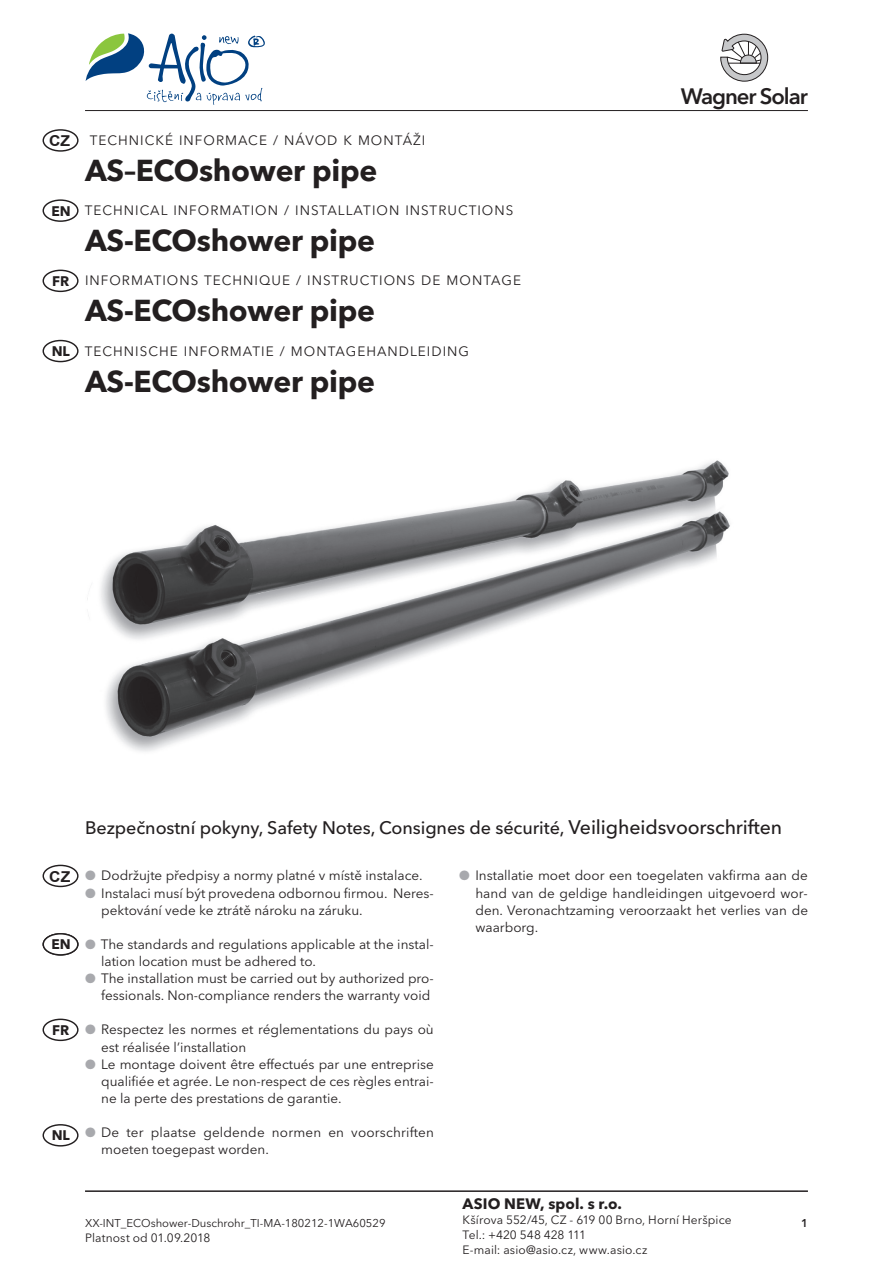
<style>
.page{position:relative;width:893px;height:1263px;background:#fff}
.page>*{position:absolute;margin:0;border:0;box-sizing:border-box;transform-origin:0 0}
.t1{font:700 30px "Avenir Next LT Pro";letter-spacing:-.01em;color:#231f20}
.t2{font:600 22.2px "Avenir Next LT Pro";letter-spacing:-.05em;color:#231f20}
.t3{font:500 18px "Avenir Next LT Pro";letter-spacing:-.005em;color:#231f20}
.t4{font:700 15px "Avenir Next LT Pro";letter-spacing:.01em;color:#231f20}
.t5{font:700 15px "Arial";color:#231f20;scale:1.05 1}
.t6{font:700 13.8px "Avenir Next LT Pro";color:#231f20}
.t7{font:13.5px/17.1px "Avenir Next LT Pro";color:#231f20}
.t8{font:13.5px "Avenir Next LT Pro";letter-spacing:.075em;color:#231f20}
.t9{font:12px/15px "Avenir Next LT Pro";letter-spacing:.01em;color:#231f20}
.t10{font:11.25px "Avenir Next LT Pro";color:#231f20}
.t11{font:600 11.25px "Avenir Next LT Pro";color:#231f20}
.s1{font-size:19.5px}
.s2{color:#a8a9ad}
</style>
<div class="page">
<hr style="left:85px;top:1190px;width:723px;height:2px;background:#231f20">
<svg style="left:720px;top:34px;width:48px;height:48px"></svg>
<hr style="left:85px;top:110px;width:723px;height:1px;background:#231f20">
<svg style="left:43px;top:130px;width:35px;height:21px"></svg>
<div style="left:43px;top:129px;width:36px;height:23px;border:1px solid #231f20;border-radius:50%"></div>
<div style="left:43px;top:199px;width:36px;height:23px;border:1px solid #231f20;border-radius:50%"></div>
<div style="left:43px;top:270px;width:36px;height:22px;border:1px solid #231f20;border-radius:50%"></div>
<div style="left:43px;top:340px;width:36px;height:22px;border:1px solid #231f20;border-radius:50%"></div>
<img style="left:87px;top:460px;width:643px;height:292px">
<svg style="left:43px;top:865px;width:35px;height:21px"></svg>
<div style="left:43px;top:865px;width:36px;height:22px;border:1px solid #231f20;border-radius:50%"></div>
<div style="left:43px;top:933px;width:36px;height:22px;border:1px solid #231f20;border-radius:50%"></div>
<svg style="left:43px;top:1019px;width:35px;height:21px"></svg>
<div style="left:43px;top:1018px;width:36px;height:23px;border:1px solid #231f20;border-radius:50%"></div>
<div style="left:43px;top:1124px;width:36px;height:22px;border:1px solid #231f20;border-radius:50%"></div>
<div style="left:52px;top:135px;width:18px;height:12px;background:#fff"></div>
<div style="left:51px;top:869px;width:19px;height:13px;background:#fff"></div>
<svg style="left:86px;top:33px;width:179px;height:72px"></svg>
<p class="t5" style="left:49px;top:130px;width:22px">CZ</p>
<p class="t6" style="left:51px;top:132px;width:21px">DE</p>
<p class="t6" style="left:51px;top:203px;width:21px">EN</p>
<p class="t6" style="left:52px;top:273px;width:19px">FR</p>
<p class="t6" style="left:52px;top:343px;width:20px">NL</p>
<p class="t8" style="left:90px;top:132px;width:337px">TECHNICKÉ INFORMACE / NÁVOD K MONTÁŽI</p>
<h1 class="t1" style="left:85px;top:152px;width:294px">AS–ECOshower pipe</h1>
<p class="t8" style="left:85px;top:202px;width:430px">TECHNICAL INFORMATION / INSTALLATION INSTRUCTIONS</p>
<h1 class="t1" style="left:85px;top:222px;width:292px">AS-ECOshower pipe</h1>
<p class="t8" style="left:85px;top:273px;width:437px">INFORMATIONS TECHNIQUE / INSTRUCTIONS DE MONTAGE</p>
<h1 class="t1" style="left:85px;top:292px;width:292px">AS-ECOshower pipe</h1>
<p class="t8" style="left:85px;top:343px;width:386px">TECHNISCHE INFORMATIE / MONTAGEHANDLEIDING</p>
<h1 class="t1" style="left:85px;top:363px;width:292px">AS-ECOshower pipe</h1>
<h2 class="t2" style="left:681px;top:87px;width:129px">Wagner Solar</h2>
<p class="t6" style="left:51px;top:868px;width:21px">DE</p>
<p class="t5" style="left:49px;top:867px;width:22px">CZ</p>
<p class="t6" style="left:51px;top:936px;width:21px">EN</p>
<p class="t6" style="left:51px;top:936px;width:21px">DE</p>
<p class="t6" style="left:52px;top:1022px;width:19px">FR</p>
<p class="t6" style="left:52px;top:1127px;width:20px">NL</p>
<h3 class="t3" style="left:85px;top:816px;width:699px">Bezpečnostní pokyny, Safety Notes, Consignes de sécurité, <span class="s1">Veiligheidsvoorschriften</span></h3>
<p class="t7" style="left:475px;top:867px;width:334px;text-align:justify;text-indent:-16px"><span class="s2">●</span> Installatie moet door een toegelaten vakfirma aan de hand van de geldige handleidingen uitgevoerd wor&shy;den. Veronachtzaming veroorzaakt het verlies van de waarborg.</p>
<p class="t7" style="left:85px;top:867px;width:339px"><span class="s2">●</span> Dodržujte předpisy a normy platné v místě instalace.</p>
<p class="t7" style="left:101px;top:884px;width:334px;text-indent:-16px"><span class="s2">●</span> Instalaci musí být provedena odbornou firmou. Neres&shy;pektování vede ke ztrátě nároku na záruku.</p>
<p class="t7" style="left:101px;top:935px;width:334px;text-indent:-16px"><span class="s2">●</span> The standards and regulations applicable at the instal&shy;lation location must be adhered to.</p>
<p class="t7" style="left:85px;top:970px;width:350px;text-align:right"><span class="s2">●</span> The installation must be carried out by authorized pro&shy;fessionals. Non-compliance renders the warranty void</p>
<p class="t7" style="left:101px;top:1021px;width:334px;text-indent:-16px"><span class="s2">●</span> Respectez les normes et réglementations du pays où est réalisée l’installation</p>
<p class="t7" style="left:101px;top:1055px;width:334px;text-align:justify;text-indent:-16px"><span class="s2">●</span> Le montage doivent être effectués par une entreprise qualifiée et agrée. Le non-respect de ces règles entrai&shy;ne la perte des prestations de garantie.</p>
<p class="t7" style="left:101px;top:1124px;width:334px;text-indent:-16px"><span class="s2">●</span> De ter plaatse geldende normen en voorschriften moeten toegepast worden.</p>
<p class="t4" style="left:463px;top:1194px;width:161px">ASIO NEW, spol. s r.o.</p>
<p class="t9" style="left:463px;top:1212px;width:271px">Kšírova 552/45, CZ - 619 00 Brno, Horní Heršpice<br>Tel.: +420 548 428 111<br>E-mail: asio@asio.cz, www.asio.cz</p>
<p class="t10" style="left:85px;top:1217px;width:302px">XX-INT_ECOshower-Duschrohr_TI-MA-180212-1WA60529</p>
<p class="t11" style="left:801px;top:1217px;width:8px">1</p>
<p class="t9" style="left:85px;top:1230px;width:127px">Platnost od 01.09.2018</p>
</div>
